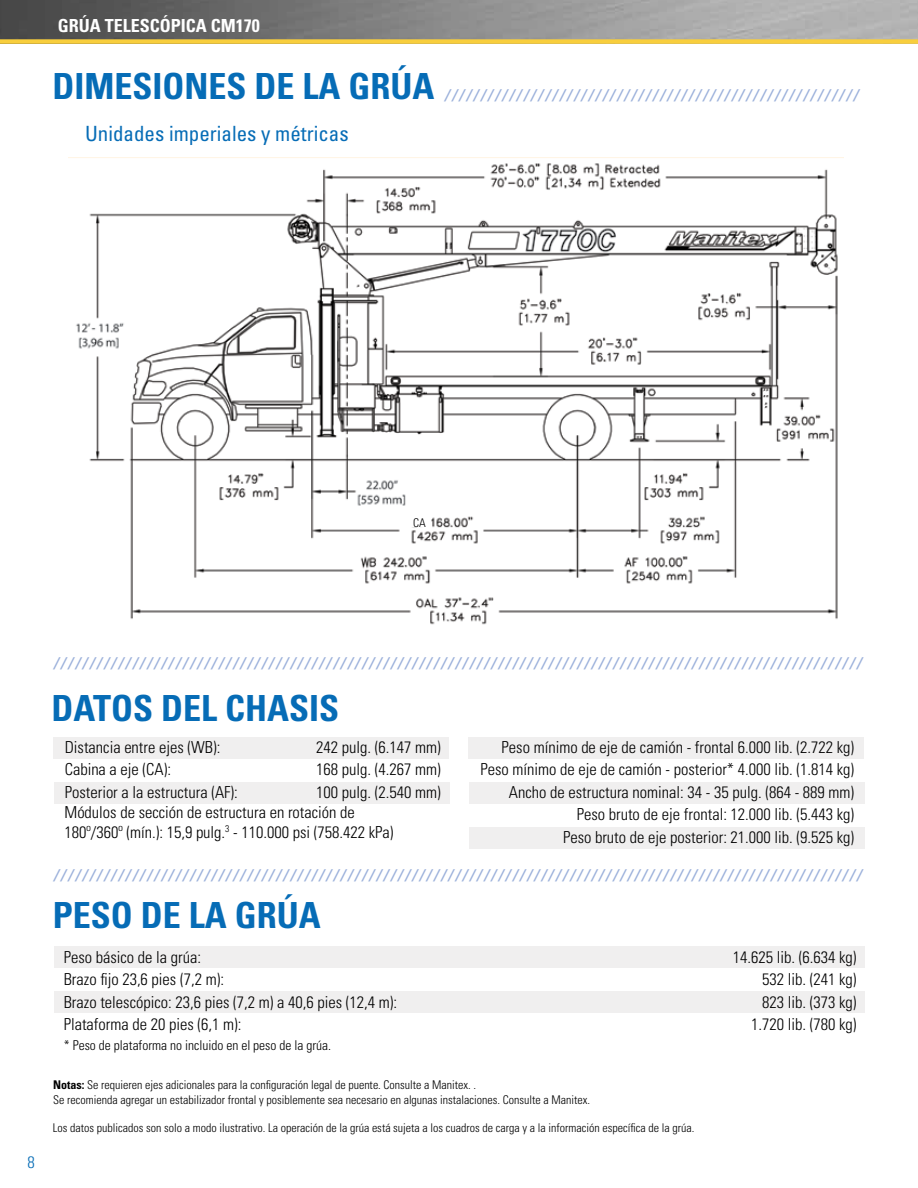
<style>
.page{position:relative;width:918px;height:1188px;background:#fff}
.page>*{position:absolute;margin:0;border:0;box-sizing:border-box;transform-origin:0 0}
.t1{font:700 condensed 36px "Univers LT Std";color:#066cb6}
.t2{font:condensed 21px "Univers";color:#066cb6}
.t3{font:700 condensed 18px "Univers";color:#fff}
.t4{font:300 condensed 16.5px/22.5px "Univers";color:#000}
.t5{font:300 condensed 16.5px "Univers LT Std";color:#066cb6}
.t6{font:italic 700 condensed 15px "Univers";color:#9cb1db}
.t7{font:300 condensed 13.5px "Univers";color:#000}
.t8{font:300 condensed 12px/15px "Univers";color:#000}
.s1{font-weight:700}
</style>
<div class="page">
<img style="left:0;top:0;width:918px;height:39px">
<div style="left:0;top:39px;width:918px;height:5px;background:#f8ce3d"></div>
<div style="left:54px;top:737px;width:395px;height:21px;background:#f0efef"></div>
<div style="left:54px;top:782px;width:395px;height:21px;background:#f0efef"></div>
<div style="left:469px;top:737px;width:395px;height:21px;background:#f0efef"></div>
<div style="left:469px;top:782px;width:395px;height:21px;background:#f0efef"></div>
<div style="left:469px;top:828px;width:395px;height:21px;background:#f0efef"></div>
<img style="left:76px;top:163px;width:762px;height:462px">
<div style="left:408px;top:515px;width:21px;height:12px;background:#fff"></div>
<div style="left:54px;top:947px;width:810px;height:21px;background:#f0efef"></div>
<div style="left:54px;top:992px;width:810px;height:21px;background:#f0efef"></div>
<p class="t3" style="left:58px;top:15px;width:203px">GRÚA TELESCÓPICA CM170</p>
<h1 class="t1" style="left:52px;top:64px;width:383px">DIMESIONES DE LA GRÚA</h1>
<p class="t2" style="left:85px;top:120px;width:265px">Unidades imperiales y métricas</p>
<p class="t6" style="left:445px;top:85px;width:414px">//////////////////////////////////////////////////////////</p>
<p class="t8" style="left:413px;top:515px;width:14px">CA</p>
<p class="t5" style="left:27px;top:1152px;width:9px">8</p>
<p class="t6" style="left:54px;top:654px;width:809px">/////////////////////////////////////////////////////////////////////////////////////////////////////////////////</p>
<h1 class="t1" style="left:51px;top:686px;width:289px">DATOS DEL CHASIS</h1>
<p class="t4" style="left:65px;top:735px;width:157px">Distancia entre ejes (WB):</p>
<p class="t4" style="left:316px;top:735px;width:126px">242 pulg. (6.147 mm)</p>
<p class="t4" style="left:65px;top:758px;width:108px">Cabina a eje (CA):</p>
<p class="t4" style="left:316px;top:758px;width:126px">168 pulg. (4.267 mm)</p>
<p class="t4" style="left:65px;top:781px;width:175px">Posterior a la estructura (AF):</p>
<p class="t4" style="left:316px;top:781px;width:126px">100 pulg. (2.540 mm)</p>
<p class="t4" style="left:64px;top:803px;width:331px;line-height:19.5px">Módulos de sección de estructura en rotación de<br>180º/360º (mín.): 15,9 pulg.<sup>3</sup> - 110.000 psi (758.422 kPa)</p>
<p class="t4" style="left:481px;top:736px;width:375px;text-align:right">Peso mínimo de eje de camión - frontal 6.000 lib. (2.722 kg)<br>Peso mínimo de eje de camión - posterior* 4.000 lib. (1.814 kg)<br>Ancho de estructura nominal: 34 - 35 pulg. (864 - 889 mm)<br>Peso bruto de eje frontal: 12.000 lib. (5.443 kg)<br>Peso bruto de eje posterior: 21.000 lib. (9.525 kg)</p>
<p class="t6" style="left:54px;top:866px;width:809px">/////////////////////////////////////////////////////////////////////////////////////////////////////////////////</p>
<h1 class="t1" style="left:53px;top:893px;width:269px">PESO DE LA GRÚA</h1>
<p class="t4" style="left:64px;top:946px;width:139px">Peso básico de la grúa:</p>
<p class="t4" style="left:733px;top:946px;width:125px">14.625 lib. (6.634 kg)</p>
<p class="t4" style="left:64px;top:968px;width:162px">Brazo fijo 23,6 pies (7,2 m):</p>
<p class="t4" style="left:762px;top:968px;width:96px">532 lib. (241 kg)</p>
<p class="t4" style="left:64px;top:991px;width:335px">Brazo telescópico: 23,6 pies (7,2 m) a 40,6 pies (12,4 m):</p>
<p class="t4" style="left:762px;top:991px;width:96px">823 lib. (373 kg)</p>
<p class="t4" style="left:64px;top:1013px;width:179px">Plataforma de 20 pies (6,1 m):</p>
<p class="t4" style="left:751px;top:1013px;width:107px">1.720 lib. (780 kg)</p>
<p class="t7" style="left:64px;top:1037px;width:269px">* Peso de plataforma no incluido en el peso de la grúa.</p>
<p class="t8" style="left:53px;top:1077px;width:539px"><span class="s1">Notas:</span> Se requieren ejes adicionales para la configuración legal de puente. Consulte a Manitex. .<br>Se recomienda agregar un estabilizador frontal y posiblemente sea necesario en algunas instalaciones. Consulte a Manitex.</p>
<p class="t8" style="left:53px;top:1120px;width:643px">Los datos publicados son solo a modo ilustrativo. La operación de la grúa está sujeta a los cuadros de carga y a la información específica de la grúa.</p>
</div>
